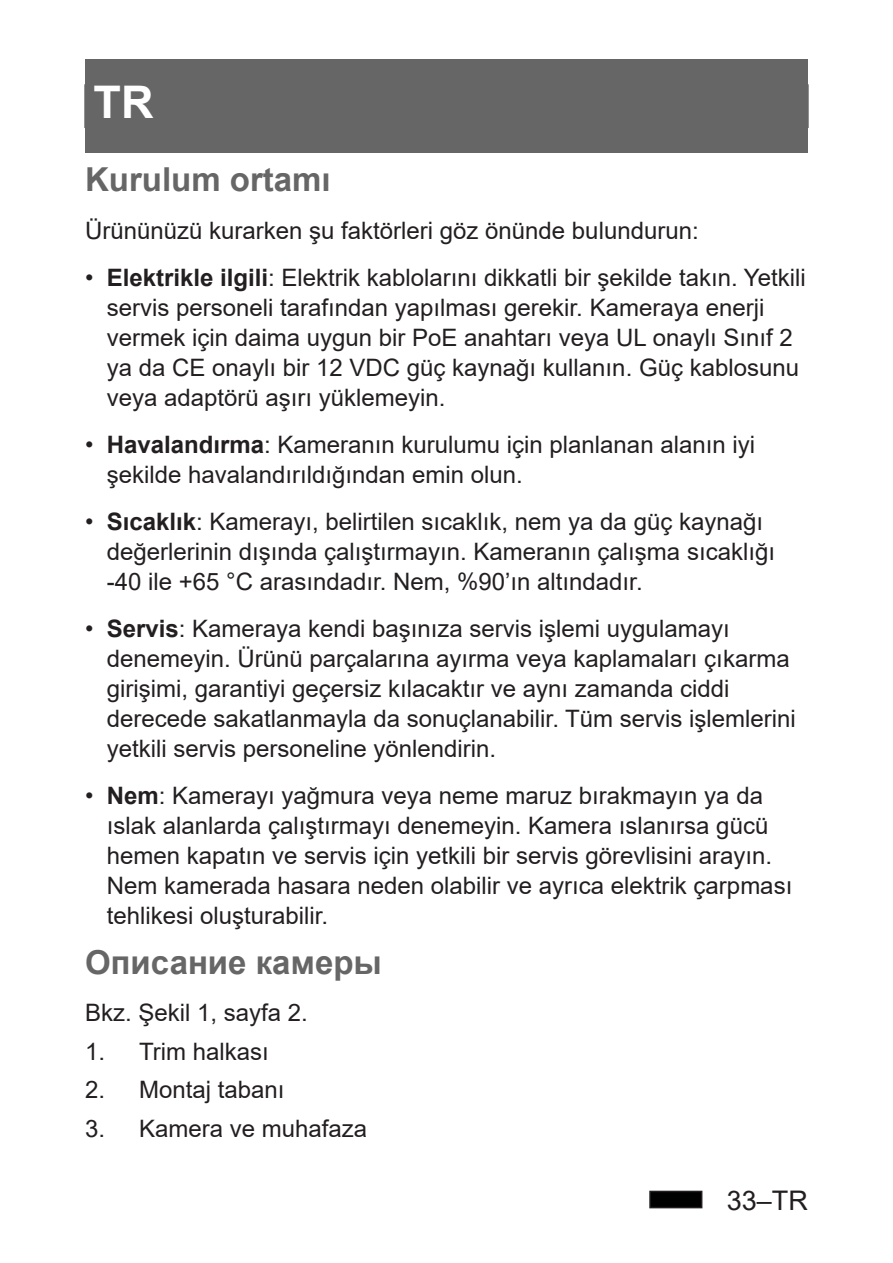
<style>
.page{position:relative;width:893px;height:1263px;background:#fff}
.page>*{position:absolute;margin:0;border:0;box-sizing:border-box;transform-origin:0 0}
.t1{font:700 45px "Arial";color:#fff}
.t2{font:700 33px "Arial";color:#666}
.t3{font:27px "Arial";color:#231f20}
.t4{font:24px/30px "Arial";color:#231f20}
.s1{font-weight:700}
</style>
<div class="page">
<div style="left:650px;top:1191px;width:52px;height:16px;background:#000"></div>
<div style="left:649px;top:1191px;width:53px;height:17px;border:2px solid #231f20"></div>
<div style="left:85px;top:60px;width:723px;height:93px;background:#666"></div>
<h1 class="t1" style="left:94px;top:70px;width:61px">TR</h1>
<h2 class="t2" style="left:85px;top:156px;width:247px">Kurulum ortamı</h2>
<p class="t4" style="left:85px;top:215px;width:615px">Ürününüzü kurarken şu faktörleri göz önünde bulundurun:</p>
<p class="t4" style="left:107px;top:262px;width:700px;text-indent:-22px">• <span class="s1">Elektrikle ilgili</span>: Elektrik kablolarını dikkatli bir şekilde takın. Yetkili servis personeli tarafından yapılması gerekir. Kameraya enerji vermek için daima uygun bir PoE anahtarı veya UL onaylı Sınıf 2 ya da CE onaylı bir 12 VDC güç kaynağı kullanın. Güç kablosunu veya adaptörü aşırı yüklemeyin.</p>
<p class="t4" style="left:107px;top:429px;width:650px;text-indent:-22px">• <span class="s1">Havalandırma</span>: Kameranın kurulumu için planlanan alanın iyi şekilde havalandırıldığından emin olun.</p>
<p class="t4" style="left:107px;top:506px;width:670px;text-indent:-22px">• <span class="s1">Sıcaklık</span>: Kamerayı, belirtilen sıcaklık, nem ya da güç kaynağı değerlerinin dışında çalıştırmayın. Kameranın çalışma sıcaklığı -40 ile +65 °C arasındadır. Nem, %90’ın altındadır.</p>
<p class="t4" style="left:107px;top:613px;width:691px;text-indent:-22px">• <span class="s1">Servis</span>: Kameraya kendi başınıza servis işlemi uygulamayı denemeyin. Ürünü parçalarına ayırma veya kaplamaları çıkarma girişimi, garantiyi geçersiz kılacaktır ve aynı zamanda ciddi derecede sakatlanmayla da sonuçlanabilir. Tüm servis işlemlerini yetkili servis personeline yönlendirin.</p>
<p class="t4" style="left:107px;top:780px;width:687px;text-indent:-22px">• <span class="s1">Nem</span>: Kamerayı yağmura veya neme maruz bırakmayın ya da ıslak alanlarda çalıştırmayı denemeyin. Kamera ıslanırsa gücü hemen kapatın ve servis için yetkili bir servis görevlisini arayın.<br>Nem kamerada hasara neden olabilir ve ayrıca elektrik çarpması tehlikesi oluşturabilir.</p>
<h2 class="t2" style="left:85px;top:939px;width:298px">Описание камеры</h2>
<p class="t4" style="left:85px;top:997px;width:224px">Bkz. Şekil 1, sayfa 2.</p>
<p class="t4" style="left:85px;top:1036px;width:185px">1. Trim halkası</p>
<p class="t4" style="left:85px;top:1074px;width:201px">2. Montaj tabanı</p>
<p class="t4" style="left:85px;top:1113px;width:284px">3. Kamera ve muhafaza</p>
<p class="t3" style="left:727px;top:1181px;width:83px">33–TR</p>
</div>
